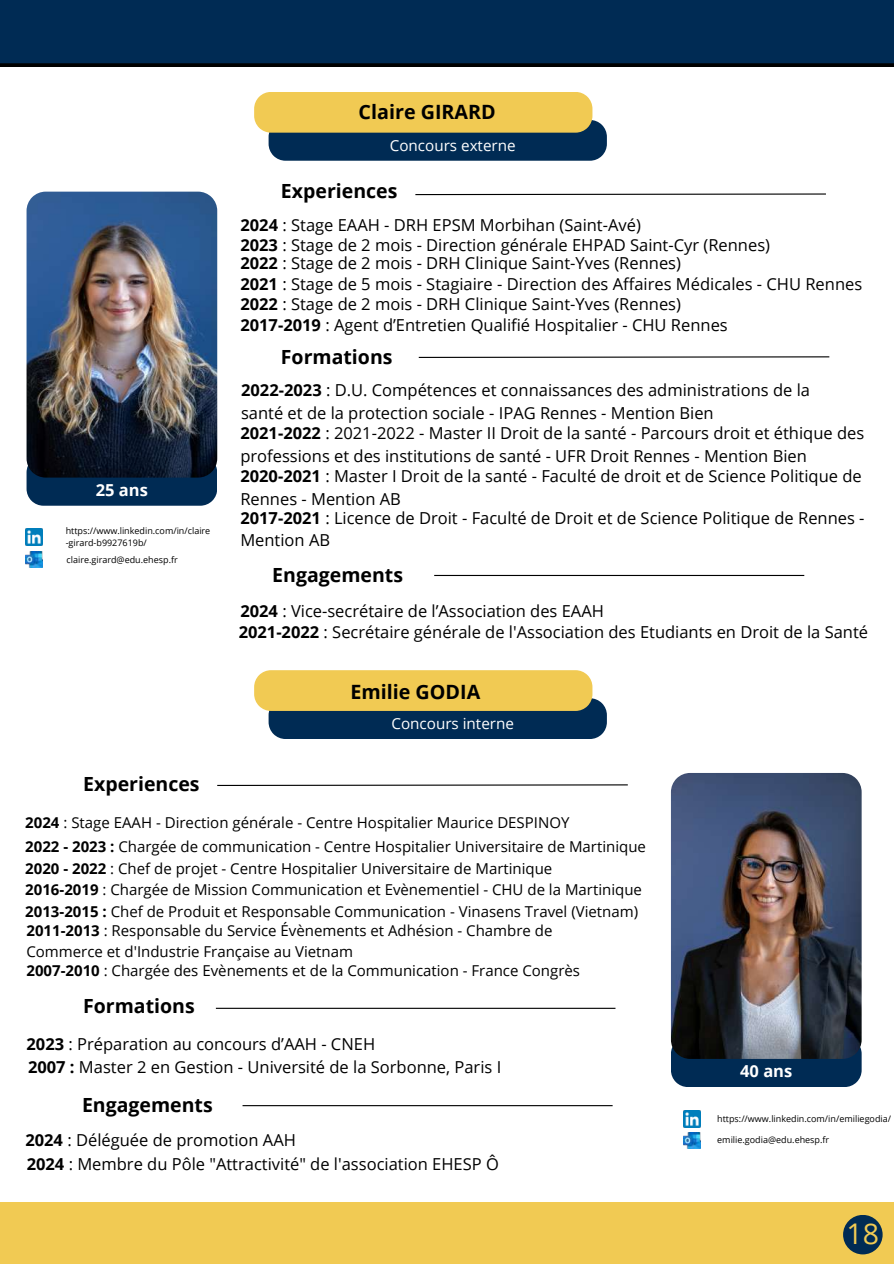
<style>
.page{position:relative;width:894px;height:1264px;background:#fff}
.page>*{position:absolute;margin:0;border:0;box-sizing:border-box;transform-origin:0 0}
.t1{font:28.5px "Open Sans";color:#f1ca53}
.t2{font:700 19.65px "Open Sans";color:#000}
.t3{font:700 19.5px "Open Sans";color:#000}
.t4{font:16.5px/22.5px "Open Sans";color:#000}
.t5{font:700 16.5px "Open Sans";color:#fff}
.t6{font:15.15px "Open Sans";color:#fff}
.t7{font:15px/19.8px "Open Sans";color:#000}
.t8{font:9px/12px "Open Sans";color:#000}
.s1{font-weight:700}
</style>
<div class="page">
<div style="left:0;top:0;width:893px;height:67px;background:#002b54"></div>
<svg style="left:254px;top:92px;width:352px;height:69px;background:#938e5c"></svg>
<img style="left:25px;top:528px;width:17px;height:17px">
<img style="left:25px;top:552px;width:17px;height:15px">
<svg style="left:254px;top:670px;width:352px;height:69px;background:#938e5b"></svg>
<svg style="left:217px;top:784px;width:411px;height:2px"></svg>
<img style="left:683px;top:1110px;width:17px;height:17px">
<img style="left:683px;top:1132px;width:17px;height:15px">
<hr style="left:216px;top:1007px;width:399px;height:1px;background:#000">
<hr style="left:242px;top:1105px;width:370px;height:1px;background:#000">
<svg style="left:415px;top:193px;width:411px;height:3px"></svg>
<svg style="left:418px;top:356px;width:412px;height:2px"></svg>
<hr style="left:434px;top:575px;width:370px;height:1px;background:#000">
<div style="left:27px;top:477px;width:190px;height:28px;background:#002b54"></div>
<img style="left:27px;top:192px;width:190px;height:285px">
<div style="left:671px;top:1058px;width:190px;height:29px;background:#002b54"></div>
<img style="left:670px;top:773px;width:191px;height:285px">
<div style="left:0;top:1202px;width:893px;height:61px;background:#f1ca53"></div>
<div style="left:842px;top:1214px;width:40px;height:40px;background:#002b54;border-radius:50%"></div>
<p class="t2" style="left:358px;top:98px;width:139px">Claire GIRARD</p>
<p class="t6" style="left:389px;top:135px;width:127px">Concours externe</p>
<p class="t3" style="left:281px;top:177px;width:118px">Experiences</p>
<p class="t4" style="left:240px;top:214px;width:531px;line-height:20px"><span class="s1">2024</span> : Stage EAAH - DRH EPSM Morbihan (Saint-Avé)<br><span class="s1">2023</span> : Stage de 2 mois - Direction générale EHPAD Saint-Cyr (Rennes)</p>
<p class="t4" style="left:240px;top:251px;width:442px"><span class="s1">2022</span> : Stage de 2 mois - DRH Clinique Saint-Yves (Rennes)</p>
<p class="t4" style="left:240px;top:274px;width:623px;line-height:20.2px"><span class="s1">2021</span> : Stage de 5 mois - Stagiaire - Direction des Affaires Médicales - CHU Rennes<br><span class="s1">2022</span> : Stage de 2 mois - DRH Clinique Saint-Yves (Rennes)<br><span class="s1">2017-2019</span> : Agent d’Entretien Qualifié Hospitalier - CHU Rennes</p>
<p class="t5" style="left:96px;top:478px;width:54px">25 ans</p>
<p class="t8" style="left:66px;top:524px;width:146px">https://www.linkedin.com/in/claire -girard-b9927619b/</p>
<p class="t8" style="left:67px;top:553px;width:113px">claire.girard@edu.ehesp.fr</p>
<p class="t3" style="left:83px;top:770px;width:118px">Experiences</p>
<p class="t3" style="left:281px;top:343px;width:113px">Formations</p>
<p class="t4" style="left:241px;top:378px;width:570px"><span class="s1">2022-2023</span> : D.U. Compétences et connaissances des administrations de la santé et de la protection sociale - IPAG Rennes - Mention Bien</p>
<p class="t4" style="left:240px;top:422px;width:625px"><span class="s1">2021-2022</span> : 2021-2022 - Master II Droit de la santé - Parcours droit et éthique des professions et des institutions de santé - UFR Droit Rennes - Mention Bien</p>
<p class="t4" style="left:240px;top:464px;width:622px"><span class="s1">2020-2021</span> : Master I Droit de la santé - Faculté de droit et de Science Politique de<br>Rennes - Mention AB</p>
<p class="t4" style="left:240px;top:506px;width:625px"><span class="s1">2017-2021</span> : Licence de Droit - Faculté de Droit et de Science Politique de Rennes -<br>Mention AB</p>
<p class="t3" style="left:272px;top:561px;width:132px">Engagements</p>
<p class="t4" style="left:240px;top:599px;width:365px"><span class="s1">2024</span> : Vice-secrétaire de l’Association des EAAH</p>
<p class="t4" style="left:238px;top:620px;width:630px"><span class="s1">2021-2022</span> : Secrétaire générale de l'Association des Etudiants en Droit de la Santé</p>
<p class="t2" style="left:350px;top:678px;width:131px">Emilie GODIA</p>
<p class="t6" style="left:391px;top:713px;width:124px">Concours interne</p>
<p class="t7" style="left:25px;top:812px;width:545px"><span class="s1">2024</span> : Stage EAAH - Direction générale - Centre Hospitalier Maurice DESPINOY</p>
<p class="t7" style="left:25px;top:858px;width:528px"><span class="s1">2020 - 2022</span> : Chef de projet - Centre Hospitalier Universitaire de Martinique</p>
<p class="t7" style="left:25px;top:836px;width:622px"><span class="s1">2022 - 2023 :</span> Chargée de communication - Centre Hospitalier Universitaire de Martinique</p>
<p class="t7" style="left:25px;top:879px;width:618px"><span class="s1">2016-2019</span> : Chargée de Mission Communication et Evènementiel - CHU de la Martinique</p>
<p class="t7" style="left:25px;top:901px;width:614px"><span class="s1">2013-2015 :</span> Chef de Produit et Responsable Communication - Vinasens Travel (Vietnam)<br><span class="s1">2011-2013</span> : Responsable du Service Évènements et Adhésion - Chambre de<br>Commerce et d'Industrie Française au Vietnam<br><span class="s1">2007-2010</span> : Chargée des Evènements et de la Communication - France Congrès</p>
<p class="t3" style="left:83px;top:992px;width:113px">Formations</p>
<p class="t4" style="left:27px;top:1032px;width:476px"><span class="s1">2023</span> : Préparation au concours d’AAH - CNEH<br><span class="s1">2007 :</span> Master 2 en Gestion - Université de la Sorbonne, Paris I</p>
<p class="t3" style="left:82px;top:1090px;width:132px">Engagements</p>
<p class="t4" style="left:25px;top:1128px;width:272px"><span class="s1">2024</span> : Déléguée de promotion AAH</p>
<p class="t4" style="left:27px;top:1152px;width:473px"><span class="s1">2024</span> : Membre du Pôle "Attractivité" de l'association EHESP Ô</p>
<p class="t5" style="left:740px;top:1059px;width:54px">40 ans</p>
<p class="t8" style="left:717px;top:1112px;width:175px">https://www.linkedin.com/in/emiliegodia/</p>
<p class="t8" style="left:717px;top:1133px;width:113px">emilie.godia@edu.ehesp.fr</p>
<h1 class="t1" style="left:846px;top:1213px;width:34px">18</h1>
</div>
